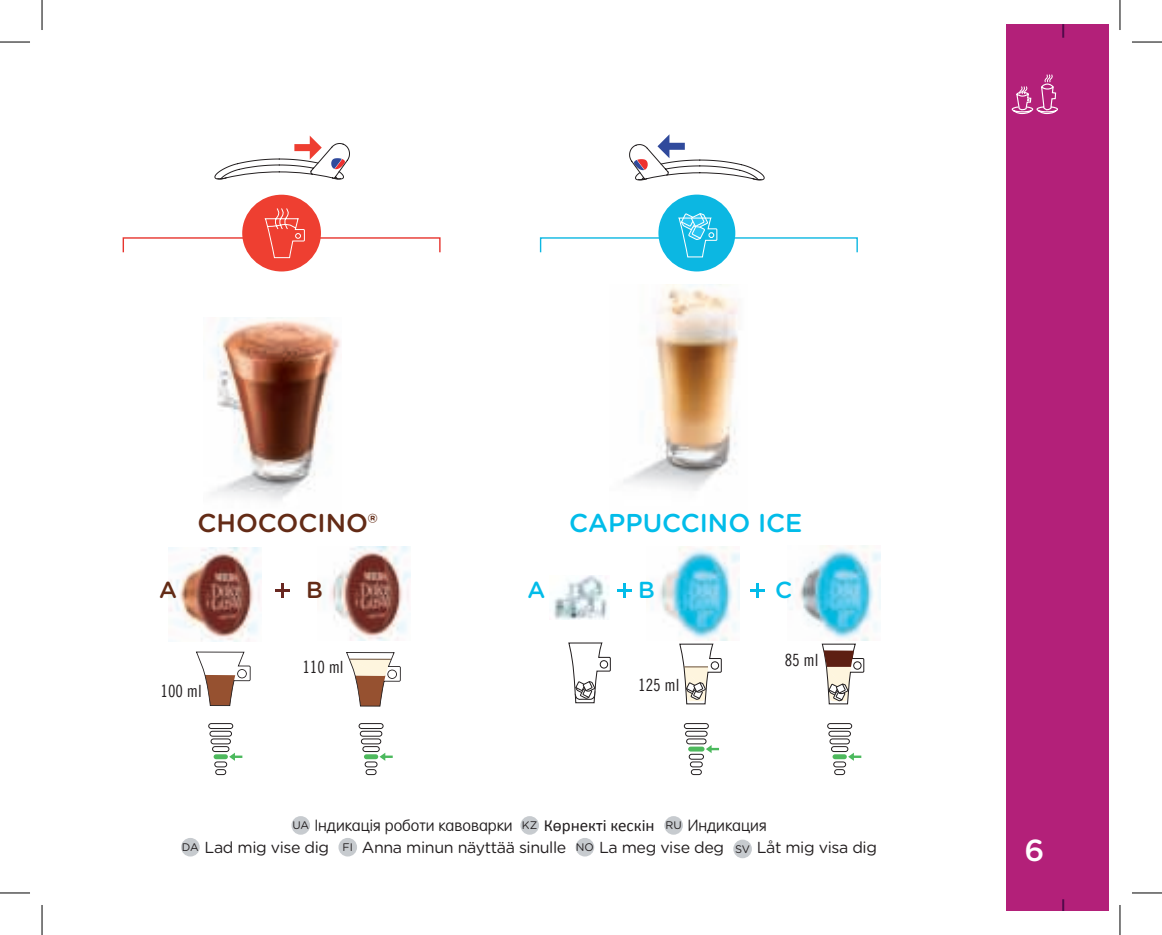
<style>
.page{position:relative;width:1162px;height:935px;background:#fff}
.page>*{position:absolute;margin:0;border:0;box-sizing:border-box;transform-origin:0 0}
.t1{font:500 30.4px "Gotham Rounded";color:#fff}
.t2{font:500 25.8px "Gotham Rounded";color:#02bce9}
.t3{font:500 25.8px "Gotham Rounded";color:#632b16}
.t4{font:500 23.2px "Gotham Rounded";color:#02bce9}
.t5{font:500 23.2px "Gotham Rounded";color:#632b16}
.t6{font:16.8px "Trade Gothic LT Com Cn 18";color:#231f20}
.t7{font:16px "Gotham Rounded";letter-spacing:-.025em;color:#231f20}
.t8{font:100 16px "VAG Rounded LTCYR";color:#231f20}
.s1{font-family:"Gotham Rounded";font-weight:400;font-size:11px}
.s2{font-family:"Calibri";font-weight:400;font-size:17px}
.s3{font-size:11px}
</style>
<div class="page">
<div style="left:1006px;top:24px;width:102px;height:886px;background:#b32079"></div>
<svg style="left:1011px;top:74px;width:47px;height:41px"></svg>
<div style="left:833px;top:761px;width:12px;height:6px;border:1px solid #231f20;border-radius:3px"></div>
<div style="left:834px;top:769px;width:10px;height:5px;border:1px solid #231f20;border-radius:3px"></div>
<svg style="left:845px;top:750px;width:17px;height:13px"></svg>
<div style="left:690px;top:761px;width:12px;height:6px;border:1px solid #231f20;border-radius:3px"></div>
<div style="left:688px;top:754px;width:15px;height:5px;border:1px solid #231f20;border-radius:3px"></div>
<svg style="left:703px;top:742px;width:16px;height:14px"></svg>
<div style="left:365px;top:761px;width:12px;height:6px;border:1px solid #231f20;border-radius:3px"></div>
<div style="left:366px;top:769px;width:10px;height:5px;border:1px solid #231f20;border-radius:3px"></div>
<svg style="left:377px;top:750px;width:16px;height:11px"></svg>
<div style="left:214px;top:761px;width:13px;height:6px;border:1px solid #231f20;border-radius:3px"></div>
<div style="left:215px;top:769px;width:11px;height:5px;border:1px solid #231f20;border-radius:3px"></div>
<svg style="left:226px;top:750px;width:17px;height:13px"></svg>
<img style="left:623px;top:284px;width:116px;height:207px">
<img style="left:210px;top:317px;width:131px;height:184px">
<img style="left:646px;top:546px;width:93px;height:94px">
<hr style="left:622px;top:582px;width:3px;height:15px;background:#02bce9">
<hr style="left:616px;top:588px;width:15px;height:3px;background:#02bce9">
<img style="left:168px;top:547px;width:93px;height:94px">
<img style="left:322px;top:546px;width:88px;height:94px">
<hr style="left:281px;top:582px;width:3px;height:15px;background:#692821">
<hr style="left:275px;top:588px;width:15px;height:3px;background:#692821">
<img style="left:553px;top:575px;width:56px;height:44px">
<svg style="left:568px;top:643px;width:43px;height:61px"></svg>
<svg style="left:196px;top:651px;width:54px;height:55px"></svg>
<div style="left:213px;top:754px;width:15px;height:5px;background:#4eb95d;border-radius:3px"></div>
<div style="left:212px;top:746px;width:17px;height:5px;border:1px solid #231f20;border-radius:3px"></div>
<div style="left:211px;top:738px;width:20px;height:6px;border:1px solid #231f20;border-radius:3px"></div>
<div style="left:210px;top:731px;width:22px;height:5px;border:1px solid #231f20;border-radius:3px"></div>
<div style="left:208px;top:723px;width:25px;height:5px;border:1px solid #231f20;border-radius:3px"></div>
<svg style="left:346px;top:652px;width:55px;height:54px"></svg>
<div style="left:364px;top:754px;width:14px;height:5px;background:#4eb95d;border-radius:3px"></div>
<div style="left:362px;top:746px;width:17px;height:5px;border:1px solid #231f20;border-radius:3px"></div>
<div style="left:361px;top:738px;width:20px;height:6px;border:1px solid #231f20;border-radius:3px"></div>
<div style="left:360px;top:731px;width:22px;height:5px;border:1px solid #231f20;border-radius:3px"></div>
<div style="left:359px;top:723px;width:24px;height:5px;border:1px solid #231f20;border-radius:3px"></div>
<div style="left:688px;top:746px;width:16px;height:5px;background:#4eb95d;border-radius:3px"></div>
<div style="left:686px;top:738px;width:20px;height:6px;border:1px solid #231f20;border-radius:3px"></div>
<div style="left:685px;top:731px;width:22px;height:5px;border:1px solid #231f20;border-radius:3px"></div>
<div style="left:691px;top:769px;width:10px;height:5px;border:1px solid #231f20;border-radius:3px"></div>
<div style="left:684px;top:723px;width:24px;height:5px;border:1px solid #231f20;border-radius:3px"></div>
<img style="left:789px;top:545px;width:91px;height:95px">
<hr style="left:755px;top:582px;width:3px;height:15px;background:#02bce9">
<hr style="left:750px;top:588px;width:14px;height:3px;background:#02bce9">
<svg style="left:821px;top:644px;width:43px;height:60px"></svg>
<div style="left:832px;top:754px;width:14px;height:5px;background:#4eb95d;border-radius:3px"></div>
<div style="left:831px;top:746px;width:17px;height:5px;border:1px solid #231f20;border-radius:3px"></div>
<div style="left:829px;top:738px;width:20px;height:6px;border:1px solid #231f20;border-radius:3px"></div>
<div style="left:828px;top:731px;width:22px;height:5px;border:1px solid #231f20;border-radius:3px"></div>
<div style="left:827px;top:723px;width:24px;height:5px;border:1px solid #231f20;border-radius:3px"></div>
<hr style="left:349px;top:658px;width:42px;height:1px;background:#6a4e33">
<svg style="left:679px;top:644px;width:43px;height:60px"></svg>
<div style="left:658px;top:194px;width:77px;height:77px;background:#0cb7e2;border-radius:50%"></div>
<svg style="left:678px;top:213px;width:39px;height:45px"></svg>
<div style="left:123px;top:237px;width:317px;height:15px;border:1px solid #e7342e"></div>
<div style="left:242px;top:195px;width:79px;height:76px;background:#ee3f31;border-radius:50%"></div>
<svg style="left:264px;top:208px;width:41px;height:50px"></svg>
<svg style="left:214px;top:136px;width:136px;height:44px"></svg>
<svg style="left:629px;top:134px;width:135px;height:47px"></svg>
<svg style="left:1062px;top:24px;width:1px;height:14px"></svg>
<div style="left:291px;top:816px;width:19px;height:18px;background:#c7cbcf;border-radius:50%"></div>
<div style="left:520px;top:816px;width:19px;height:18px;background:#c7cbcf;border-radius:50%"></div>
<div style="left:664px;top:816px;width:18px;height:18px;background:#c7cbcf;border-radius:50%"></div>
<div style="left:181px;top:837px;width:19px;height:19px;background:#c7cbcf;border-radius:50%"></div>
<div style="left:338px;top:837px;width:19px;height:19px;background:#c7cbcf;border-radius:50%"></div>
<div style="left:575px;top:837px;width:19px;height:19px;background:#c7cbcf;border-radius:50%"></div>
<div style="left:733px;top:839px;width:18px;height:19px;background:#c7cbcf;border-radius:50%"></div>
<hr style="left:0;top:42px;width:30px;height:1px;background:#000">
<hr style="left:1131px;top:42px;width:30px;height:1px;background:#000">
<hr style="left:0;top:892px;width:30px;height:1px;background:#000">
<hr style="left:1131px;top:892px;width:30px;height:1px;background:#000">
<hr style="left:42px;top:0;width:1px;height:30px;background:#000">
<hr style="left:42px;top:904px;width:1px;height:30px;background:#000">
<hr style="left:1119px;top:0;width:1px;height:30px;background:#000">
<hr style="left:1119px;top:904px;width:1px;height:30px;background:#000">
<h2 class="t3" style="left:197px;top:511px;width:182px">CHOCOCINO®</h2>
<h2 class="t2" style="left:569px;top:511px;width:235px">CAPPUCCINO ICE</h2>
<h3 class="t5" style="left:159px;top:579px;width:19px">A</h3>
<h3 class="t5" style="left:306px;top:579px;width:18px">B</h3>
<h3 class="t4" style="left:527px;top:579px;width:19px">A</h3>
<h3 class="t4" style="left:638px;top:579px;width:18px">B</h3>
<p class="t6" style="left:302px;top:657px;width:43px">110 ml</p>
<p class="t6" style="left:160px;top:681px;width:43px">100 ml</p>
<p class="t6" style="left:638px;top:675px;width:43px">125 ml</p>
<h3 class="t4" style="left:775px;top:579px;width:19px">C</h3>
<p class="t6" style="left:784px;top:650px;width:35px">85 ml</p>
<p class="t8" style="left:292px;top:818px;width:475px"><span class="s1">UA</span> Індикація роботи кавоварки <span class="s1">KZ</span> <span class="s2">Көрнекті кескін</span> <span class="s1">RU</span> Индикация</p>
<p class="t7" style="left:182px;top:838px;width:696px"><span class="s3">DA</span> Lad mig vise dig <span class="s3">FI</span> Anna minun näyttää sinulle <span class="s3">NO</span> La meg vise deg <span class="s3">SV</span> Låt mig visa dig</p>
<h1 class="t1" style="left:1024px;top:836px;width:21px">6</h1>
</div>
